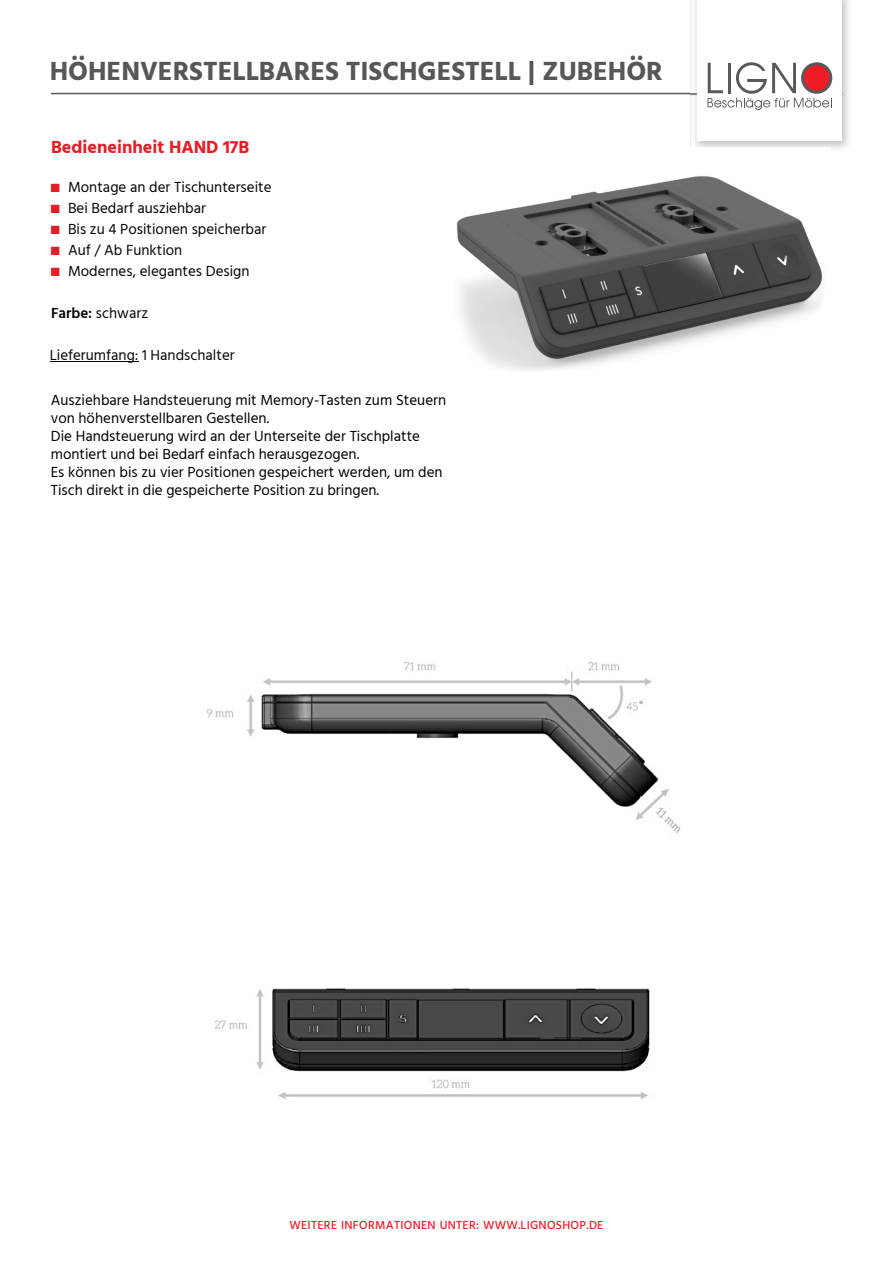
<style>
.page{position:relative;width:893px;height:1263px;background:#fff}
.page>*{position:absolute;margin:0;border:0;box-sizing:border-box;transform-origin:0 0}
.t1{font:700 27px "Hind";color:#595756}
.t2{font:700 18px "Hind";color:#e31e25}
.t3{font:15px/18px "Hind";color:#000}
.t4{font:15px/21px "Hind";color:#070504}
.t5{font:500 12px "Hind";letter-spacing:.025em;color:#ed1c24}
.s1{color:#e31e25}
.s2{font-weight:600}
</style>
<div class="page">
<img style="left:206px;top:662px;width:475px;height:437px">
<hr style="left:50px;top:361px;width:88px;height:1px;background:#070504">
<hr style="left:51px;top:93px;width:791px;height:1px;background:#58595b">
<img style="left:690px;top:0;width:159px;height:149px">
<div style="left:697px;top:0;width:145px;height:141px;background:#fff"></div>
<svg style="left:707px;top:62px;width:125px;height:48px"></svg>
<img style="left:456px;top:148px;width:375px;height:222px">
<h1 class="t1" style="left:50px;top:55px;width:615px">HÖHENVERSTELLBARES TISCHGESTELL | ZUBEHÖR</h1>
<p class="t2" style="left:51px;top:136px;width:200px">Bedieneinheit HAND 17B</p>
<p class="t4" style="left:51px;top:178px;width:222px"><span class="s1">◼</span> Montage an der Tischunterseite <span class="s1">◼</span> Bei Bedarf ausziehbar<br><span class="s1">◼</span> Bis zu 4 Positionen speicherbar <span class="s1">◼</span> Auf / Ab Funktion<br><span class="s1">◼</span> Modernes, elegantes Design</p>
<p class="t4" style="left:51px;top:304px;width:99px"><span class="s2">Farbe:</span> schwarz</p>
<p class="t4" style="left:50px;top:346px;width:186px">Lieferumfang: 1 Handschalter</p>
<p class="t3" style="left:51px;top:392px;width:397px">Ausziehbare Handsteuerung mit Memory-Tasten zum Steuern von höhenverstellbaren Gestellen.<br>Die Handsteuerung wird an der Unterseite der Tischplatte montiert und bei Bedarf einfach herausgezogen.<br>Es können bis zu vier Positionen gespeichert werden, um den Tisch direkt in die gespeicherte Position zu bringen.</p>
<p class="t5" style="left:289px;top:1217px;width:315px">WEITERE INFORMATIONEN UNTER: WWW.LIGNOSHOP.DE</p>
</div>
